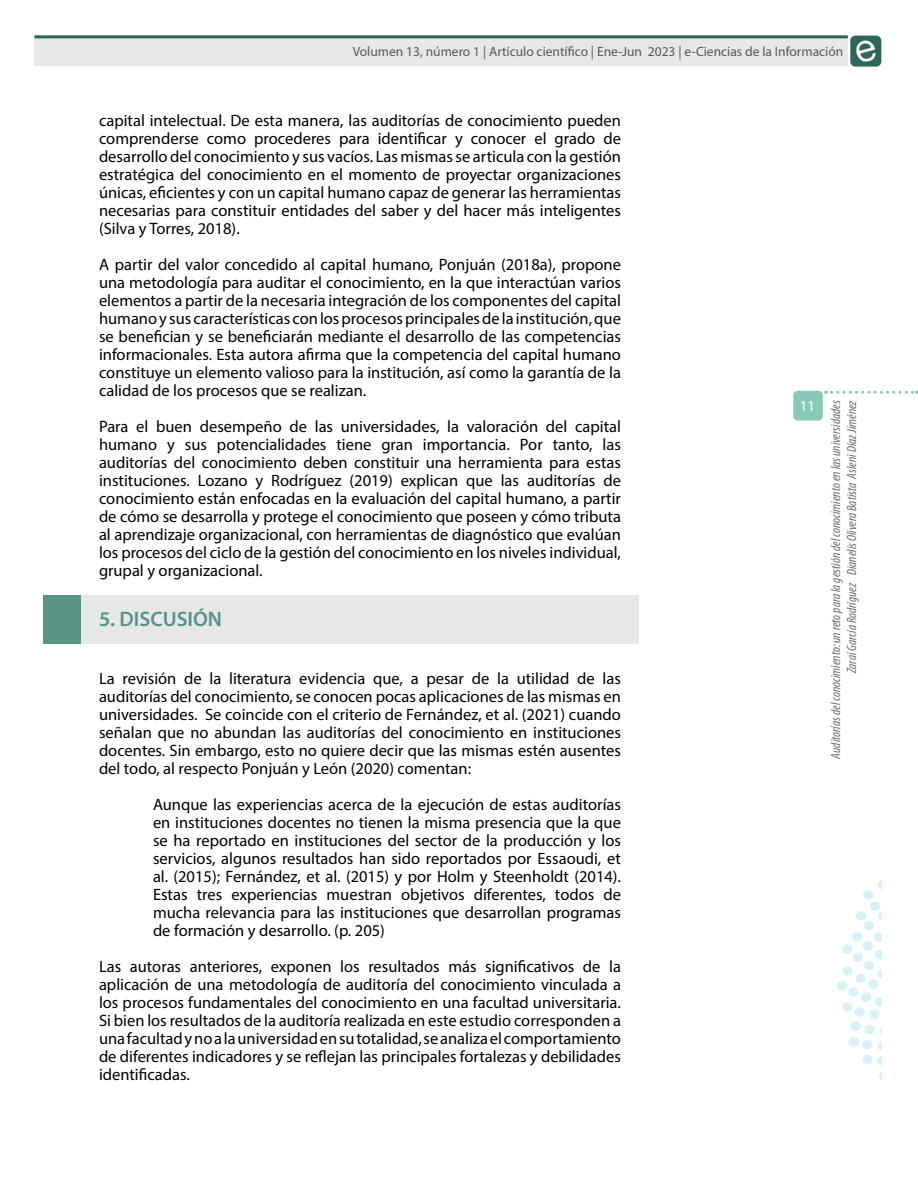
<style>
.page{position:relative;width:918px;height:1188px;background:#fff}
.page>*{position:absolute;margin:0;border:0;box-sizing:border-box;transform-origin:0 0}
.t1{font:600 21px "Myriad Pro";color:#589486}
.t2{font:16.5px/18px "Myriad Pro";color:#000;text-align:justify}
.t3{font:15px "Myriad Pro";color:#fff}
.t4{font:italic condensed 13.5px/16.2px "Myriad Pro";color:#6d6e71;text-align:right}
.t5{font:13.5px "Myriad Pro";color:#58595b}
</style>
<div class="page">
<img style="left:850px;top:35px;width:32px;height:32px">
<div style="left:34px;top:35px;width:814px;height:31px;background:#e6e7e8"></div>
<hr style="left:34px;top:35px;width:814px;height:3px;background:#2a685b">
<svg style="left:832px;top:391px;width:85px;height:3px"></svg>
<div style="left:793px;top:391px;width:30px;height:30px;background:#89c7b8;border-radius:4px"></div>
<img style="left:837px;top:880px;width:45px;height:200px">
<div style="left:44px;top:595px;width:37px;height:49px;background:#589486"></div>
<div style="left:81px;top:595px;width:558px;height:49px;background:#e6e7e8"></div>
<p class="t5" style="left:353px;top:43px;width:492px">Volumen 13, número 1 | Artículo científico | Ene-Jun 2023 | e-Ciencias de la Información</p>
<p class="t2" style="left:99px;top:111px;width:524px">capital intelectual. De esta manera, las auditorías de conocimiento pueden comprenderse como procederes para identificar y conocer el grado de desarrollo del conocimiento y sus vacíos. Las mismas se articula con la gestión estratégica del conocimiento en el momento de proyectar organizaciones únicas, eficientes y con un capital humano capaz de generar las herramientas necesarias para constituir entidades del saber y del hacer más inteligentes (Silva y Torres, 2018).</p>
<p class="t2" style="left:99px;top:255px;width:524px">A partir del valor concedido al capital humano, Ponjuán (2018a), propone una metodología para auditar el conocimiento, en la que interactúan varios elementos a partir de la necesaria integración de los componentes del capital humano y sus características con los procesos principales de la institución, que se benefician y se beneficiarán mediante el desarrollo de las competencias informacionales. Esta autora afirma que la competencia del capital humano constituye un elemento valioso para la institución, así como la garantía de la calidad de los procesos que se realizan.</p>
<p class="t2" style="left:99px;top:417px;width:524px">Para el buen desempeño de las universidades, la valoración del capital humano y sus potencialidades tiene gran importancia. Por tanto, las auditorías del conocimiento deben constituir una herramienta para estas instituciones. Lozano y Rodríguez (2019) explican que las auditorías de conocimiento están enfocadas en la evaluación del capital humano, a partir de cómo se desarrolla y protege el conocimiento que poseen y cómo tributa al aprendizaje organizacional, con herramientas de diagnóstico que evalúan los procesos del ciclo de la gestión del conocimiento en los niveles individual, grupal y organizacional.</p>
<p class="t1" style="left:99px;top:606px;width:125px">5. DISCUSIÓN</p>
<p class="t2" style="left:99px;top:669px;width:524px">La revisión de la literatura evidencia que, a pesar de la utilidad de las auditorías del conocimiento, se conocen pocas aplicaciones de las mismas en universidades. Se coincide con el criterio de Fernández, et al. (2021) cuando señalan que no abundan las auditorías del conocimiento en instituciones docentes. Sin embargo, esto no quiere decir que las mismas estén ausentes del todo, al respecto Ponjuán y León (2020) comentan:</p>
<p class="t2" style="left:153px;top:795px;width:470px">Aunque las experiencias acerca de la ejecución de estas auditorías en instituciones docentes no tienen la misma presencia que la que se ha reportado en instituciones del sector de la producción y los servicios, algunos resultados han sido reportados por Essaoudi, et al. (2015); Fernández, et al. (2015) y por Holm y Steenholdt (2014).<br>Estas tres experiencias muestran objetivos diferentes, todos de mucha relevancia para las instituciones que desarrollan programas de formación y desarrollo. (p. 205)</p>
<p class="t2" style="left:99px;top:957px;width:524px">Las autoras anteriores, exponen los resultados más significativos de la aplicación de una metodología de auditoría del conocimiento vinculada a los procesos fundamentales del conocimiento en una facultad universitaria.<br>Si bien los resultados de la auditoría realizada en este estudio corresponden a una facultad y no a la universidad en su totalidad, se analiza el comportamiento de diferentes indicadores y se reflejan las principales fortalezas y debilidades identificadas.</p>
<p class="t3" style="left:800px;top:397px;width:17px">11</p>
<p class="t4" style="left:827px;top:759px;width:360px;rotate:-90deg">Auditorías del conocimiento: un reto para la gestión del conocimiento en las universidades<br>Zaraí García Rodríguez Dianelis Olivera Batista Asleni Díaz Jiménez</p>
</div>
